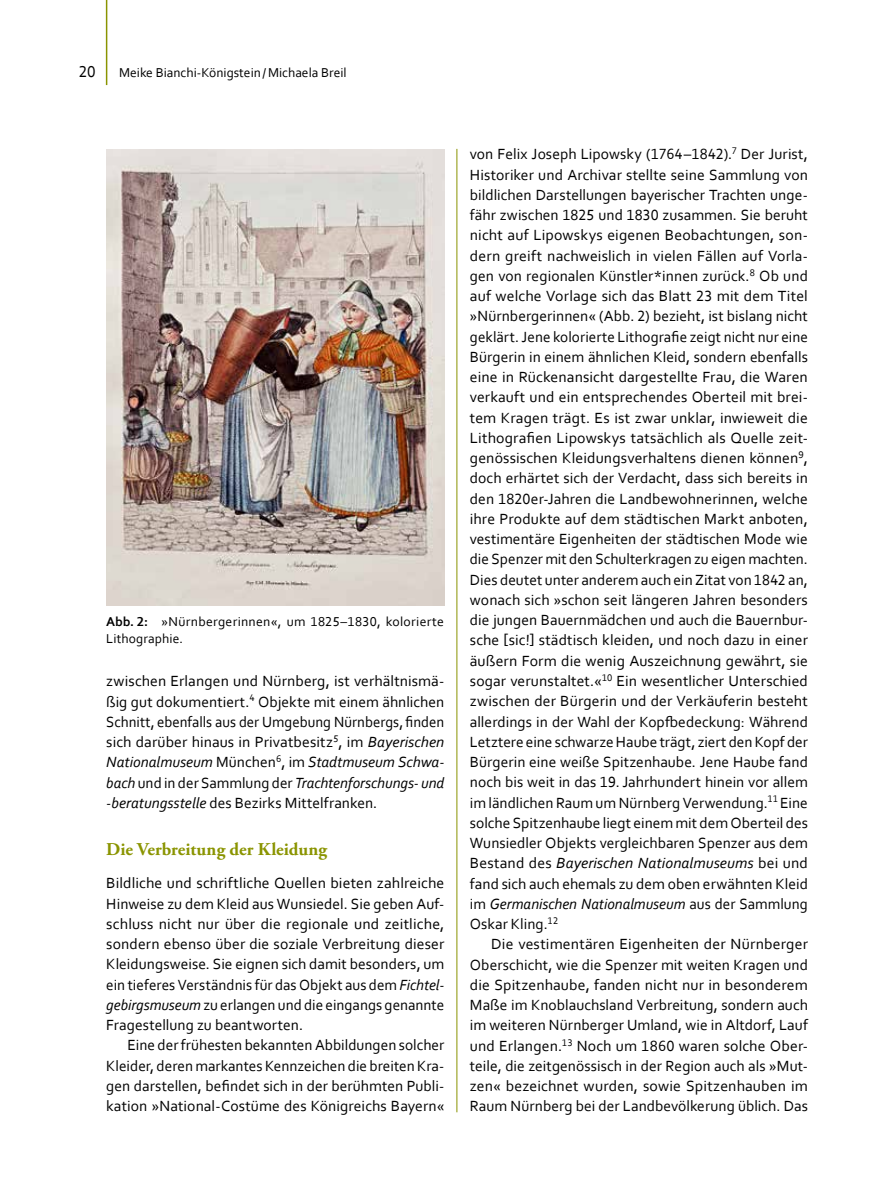
<style>
.page{position:relative;width:893px;height:1191px;background:#fff}
.page>*{position:absolute;margin:0;border:0;box-sizing:border-box;transform-origin:0 0}
.t1{font:700 18px "Adobe Garamond Pro";color:#8a9400}
.t2{font:16.5px "Corbel";color:#000}
.t3{font:15.45px/20.2px "Corbel";letter-spacing:.005em;color:#000;text-align:justify}
.t4{font:13.5px/17.2px "Corbel";letter-spacing:.01em;color:#000}
.s1{font-weight:700}
.s2{font-style:italic}
</style>
<div class="page">
<hr style="left:457px;top:149px;width:1px;height:963px;background:#8a9400">
<hr style="left:106px;top:0;width:1px;height:85px;background:#8a9400">
<img style="left:106px;top:150px;width:338px;height:455px">
<p class="t2" style="left:79px;top:61px;width:18px">20</p>
<p class="t4" style="left:119px;top:63px;width:229px">Meike Bianchi-Königstein/Michaela Breil</p>
<p class="t4" style="left:106px;top:612px;width:339px"><span class="s1">Abb. 2:</span> »Nürnbergerinnen«, um 1825–1830, kolorierte<br>Lithographie.</p>
<p class="t3" style="left:106px;top:670px;width:340px">zwischen Erlangen und Nürnberg, ist verhältnismä&shy;ßig gut dokumentiert.<sup>4</sup> Objekte mit einem ähnlichen Schnitt, ebenfalls aus der Umgebung Nürnbergs, finden sich darüber hinaus in Privatbesitz<sup>5</sup>, im <span class="s2">Bayerischen Nationalmuseum</span> München<sup>6</sup>, im <span class="s2">Stadtmuseum Schwa‑ bach</span> und in der Sammlung der <span class="s2">Trachtenforschungs- und -beratungsstelle</span> des Bezirks Mittelfranken.</p>
<p class="t1" style="left:106px;top:839px;width:222px">Die Verbreitung der Kleidung</p>
<p class="t3" style="left:106px;top:872px;width:340px">Bildliche und schriftliche Quellen bieten zahlreiche Hinweise zu dem Kleid aus Wunsiedel. Sie geben Auf‑ schluss nicht nur über die regionale und zeitliche, sondern ebenso über die soziale Verbreitung dieser Kleidungsweise. Sie eignen sich damit besonders, um ein tieferes Verständnis für das Objekt aus dem <span class="s2">Fichtel&shy;gebirgsmuseum</span> zu erlangen und die eingangs genannte Fragestellung zu beantworten.</p>
<p class="t3" style="left:106px;top:1034px;width:340px;text-indent:21px">Eine der frühesten bekannten Abbildungen solcher Kleider, deren markantes Kennzeichen die breiten Kra&shy;gen darstellen, befindet sich in der berühmten Publi&shy;kation »National-Costüme des Königreichs Bayern«</p>
<p class="t3" style="left:470px;top:144px;width:340px">von Felix Joseph Lipowsky (1764–1842).<sup>7</sup> Der Jurist, Historiker und Archivar stellte seine Sammlung von bildlichen Darstellungen bayerischer Trachten unge&shy;fähr zwischen 1825 und 1830 zusammen. Sie beruht nicht auf Lipowskys eigenen Beobachtungen, son&shy;dern greift nachweislich in vielen Fällen auf Vorla&shy;gen von regionalen Künstler*innen zurück.<sup>8</sup> Ob und auf welche Vorlage sich das Blatt 23 mit dem Titel »Nürnbergerinnen« (Abb. 2) bezieht, ist bislang nicht geklärt. Jene kolorierte Lithografie zeigt nicht nur eine Bürgerin in einem ähnlichen Kleid, sondern ebenfalls eine in Rückenansicht dargestellte Frau, die Waren verkauft und ein entsprechendes Oberteil mit brei&shy;tem Kragen trägt. Es ist zwar unklar, inwieweit die Lithografien Lipowskys tatsächlich als Quelle zeit&shy;genössischen Kleidungsverhaltens dienen können<sup>9</sup>, doch erhärtet sich der Verdacht, dass sich bereits in den 1820er-Jahren die Landbewohnerinnen, welche ihre Produkte auf dem städtischen Markt anboten, vestimentäre Eigenheiten der städtischen Mode wie die Spenzer mit den Schulterkragen zu eigen machten.<br>Dies deutet unter anderem auch ein Zitat von 1842 an, wonach sich »schon seit längeren Jahren besonders die jungen Bauernmädchen und auch die Bauernbur&shy;sche [sic!] städtisch kleiden, und noch dazu in einer äußern Form die wenig Auszeichnung gewährt, sie sogar verunstaltet.«<sup>10</sup> Ein wesentlicher Unterschied zwischen der Bürgerin und der Verkäuferin besteht allerdings in der Wahl der Kopfbedeckung: Während Letztere eine schwarze Haube trägt, ziert den Kopf der Bürgerin eine weiße Spitzenhaube. Jene Haube fand noch bis weit in das 19. Jahrhundert hinein vor allem im ländlichen Raum um Nürnberg Verwendung.<sup>11</sup> Eine solche Spitzenhaube liegt einem mit dem Oberteil des Wunsiedler Objekts vergleichbaren Spenzer aus dem Bestand des <span class="s2">Bayerischen Nationalmuseums</span> bei und fand sich auch ehemals zu dem oben erwähnten Kleid im <span class="s2">Germanischen Nationalmuseum</span> aus der Sammlung Oskar Kling.<sup>12</sup></p>
<p class="t3" style="left:470px;top:933px;width:340px;text-align:left;text-indent:21px">Die vestimentären Eigenheiten der Nürnberger Oberschicht, wie die Spenzer mit weiten Kragen und die Spitzenhaube, fanden nicht nur in besonderem Maße im Knoblauchsland Verbreitung, sondern auch im weiteren Nürnberger Umland, wie in Altdorf, Lauf und Erlangen.<sup>13</sup> Noch um 1860 waren solche Ober‑ teile, die zeitgenössisch in der Region auch als »Mut&shy;zen« bezeichnet wurden, sowie Spitzenhauben im Raum Nürnberg bei der Landbevölkerung üblich. Das</p>
</div>
